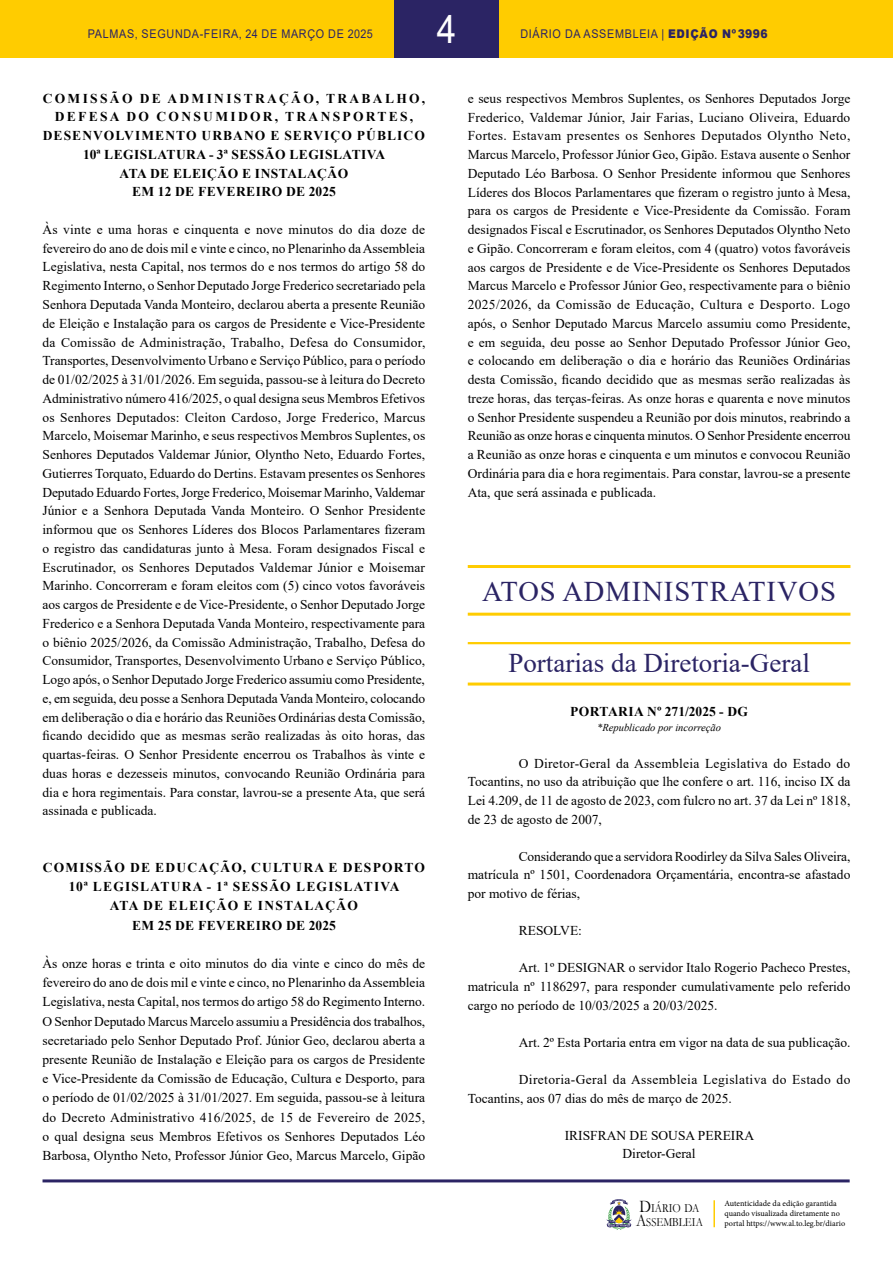
<style>
.page{position:relative;width:893px;height:1263px;background:#fff}
.page>*{position:absolute;margin:0;border:0;box-sizing:border-box;transform-origin:0 0}
.t1{font:39px "Arial";color:#fff;scale:.9 1}
.t2{font:28.5px "Times New Roman";letter-spacing:.035em;color:#2b2464}
.t3{font:27px "Times New Roman";color:#2b2464}
.t4{font:13.5px/18.8px "Times New Roman";color:#000;text-align:justify}
.t5{font:700 13.5px/18.8px "Times New Roman";letter-spacing:.08em;color:#000;text-align:center}
.t6{font:13.5px/18.6px "Times New Roman";letter-spacing:.025em;color:#000}
.t7{font:700 13.5px "Times New Roman";letter-spacing:.01em;color:#000}
.t8{font:12.45px/14px "Garamond";color:#000;scale:.85 1}
.t9{font:12px "Arial";letter-spacing:.065em;color:#2b2464;scale:.9 1}
.t10{font:italic 10.5px "Times New Roman";color:#000}
.t11{font:8.25px/9.9px "Minion Pro";color:#000}
.s1{font-weight:900}
.s2{font-size:17.85px}
</style>
<div class="page">
<div style="left:0;top:0;width:893px;height:58px;background:#fc0"></div>
<hr style="left:43px;top:1179px;width:807px;height:3px;background:#2b2464">
<svg style="left:606px;top:1199px;width:26px;height:31px"></svg>
<div style="left:394px;top:0;width:105px;height:58px;background:#2b2464"></div>
<hr style="left:713px;top:1200px;width:2px;height:27px;background:#fc0">
<hr style="left:468px;top:565px;width:382px;height:3px;background:#fc0">
<hr style="left:468px;top:613px;width:382px;height:3px;background:#fc0">
<hr style="left:468px;top:642px;width:382px;height:2px;background:#fc0">
<hr style="left:468px;top:682px;width:382px;height:3px;background:#fc0">
<h1 class="t1" style="left:437px;top:2px;width:23px">4</h1>
<p class="t9" style="left:88px;top:25px;width:318px">PALMAS, SEGUNDA-FEIRA, 24 DE MARÇO DE 2025</p>
<p class="t9" style="left:520px;top:25px;width:276px">DIÁRIO DA ASSEMBLEIA | <span class="s1">EDIÇÃO Nº3996</span></p>
<p class="t5" style="left:43px;top:88px;width:384px">COMISSÃO DE ADMINISTRAÇÃO, TRABALHO, DEFESA DO CONSUMIDOR, TRANSPORTES, DESENVOLVIMENTO URBANO E SERVIÇO PÚBLICO 10ª LEGISLATURA - 3ª SESSÃO LEGISLATIVA<br>ATA DE ELEIÇÃO E INSTALAÇÃO<br>EM 12 DE FEVEREIRO DE 2025</p>
<p class="t4" style="left:43px;top:220px;width:384px">Às vinte e uma horas e cinquenta e nove minutos do dia doze de fevereiro do ano de dois mil e vinte e cinco, no Plenarinho da Assembleia Legislativa, nesta Capital, nos termos do e nos termos do artigo 58 do Regimento Interno, o Senhor Deputado Jorge Frederico secretariado pela Senhora Deputada Vanda Monteiro, declarou aberta a presente Reunião de Eleição e Instalação para os cargos de Presidente e Vice-Presidente da Comissão de Administração, Trabalho, Defesa do Consumidor, Transportes, Desenvolvimento Urbano e Serviço Público, para o período de 01/02/2025 à 31/01/2026. Em seguida, passou-se à leitura do Decreto Administrativo número 416/2025, o qual designa seus Membros Efetivos os Senhores Deputados: Cleiton Cardoso, Jorge Frederico, Marcus Marcelo, Moisemar Marinho, e seus respectivos Membros Suplentes, os Senhores Deputados Valdemar Júnior, Olyntho Neto, Eduardo Fortes, Gutierres Torquato, Eduardo do Dertins. Estavam presentes os Senhores Deputado Eduardo Fortes, Jorge Frederico, Moisemar Marinho, Valdemar Júnior e a Senhora Deputada Vanda Monteiro. O Senhor Presidente informou que os Senhores Líderes dos Blocos Parlamentares fizeram o registro das candidaturas junto à Mesa. Foram designados Fiscal e Escrutinador, os Senhores Deputados Valdemar Júnior e Moisemar Marinho. Concorreram e foram eleitos com (5) cinco votos favoráveis aos cargos de Presidente e de Vice-Presidente, o Senhor Deputado Jorge Frederico e a Senhora Deputada Vanda Monteiro, respectivamente para o biênio 2025/2026, da Comissão Administração, Trabalho, Defesa do Consumidor, Transportes, Desenvolvimento Urbano e Serviço Público, Logo após, o Senhor Deputado Jorge Frederico assumiu como Presidente, e, em seguida, deu posse a Senhora Deputada Vanda Monteiro, colocando em deliberação o dia e horário das Reuniões Ordinárias desta Comissão, ficando decidido que as mesmas serão realizadas às oito horas, das quartas-feiras. O Senhor Presidente encerrou os Trabalhos às vinte e duas horas e dezesseis minutos, convocando Reunião Ordinária para dia e hora regimentais. Para constar, lavrou-se a presente Ata, que será assinada e publicada.</p>
<p class="t5" style="left:43px;top:857px;width:384px;line-height:19.2px">COMISSÃO DE EDUCAÇÃO, CULTURA E DESPORTO 10ª LEGISLATURA - 1ª SESSÃO LEGISLATIVA<br>ATA DE ELEIÇÃO E INSTALAÇÃO<br>EM 25 DE FEVEREIRO DE 2025</p>
<p class="t4" style="left:43px;top:953px;width:384px;line-height:19.2px">Às onze horas e trinta e oito minutos do dia vinte e cinco do mês de fevereiro do ano de dois mil e vinte e cinco, no Plenarinho da Assembleia Legislativa, nesta Capital, nos termos do artigo 58 do Regimento Interno.<br>O Senhor Deputado Marcus Marcelo assumiu a Presidência dos trabalhos, secretariado pelo Senhor Deputado Prof. Júnior Geo, declarou aberta a presente Reunião de Instalação e Eleição para os cargos de Presidente e Vice-Presidente da Comissão de Educação, Cultura e Desporto, para o período de 01/02/2025 à 31/01/2027. Em seguida, passou-se à leitura do Decreto Administrativo 416/2025, de 15 de Fevereiro de 2025, o qual designa seus Membros Efetivos os Senhores Deputados Léo Barbosa, Olyntho Neto, Professor Júnior Geo, Marcus Marcelo, Gipão</p>
<p class="t4" style="left:468px;top:89px;width:384px">e seus respectivos Membros Suplentes, os Senhores Deputados Jorge Frederico, Valdemar Júnior, Jair Farias, Luciano Oliveira, Eduardo Fortes. Estavam presentes os Senhores Deputados Olyntho Neto, Marcus Marcelo, Professor Júnior Geo, Gipão. Estava ausente o Senhor Deputado Léo Barbosa. O Senhor Presidente informou que Senhores Líderes dos Blocos Parlamentares que fizeram o registro junto à Mesa, para os cargos de Presidente e Vice-Presidente da Comissão. Foram designados Fiscal e Escrutinador, os Senhores Deputados Olyntho Neto e Gipão. Concorreram e foram eleitos, com 4 (quatro) votos favoráveis aos cargos de Presidente e de Vice-Presidente os Senhores Deputados Marcus Marcelo e Professor Júnior Geo, respectivamente para o biênio 2025/2026, da Comissão de Educação, Cultura e Desporto. Logo após, o Senhor Deputado Marcus Marcelo assumiu como Presidente, e em seguida, deu posse ao Senhor Deputado Professor Júnior Geo, e colocando em deliberação o dia e horário das Reuniões Ordinárias desta Comissão, ficando decidido que as mesmas serão realizadas às treze horas, das terças-feiras. As onze horas e quarenta e nove minutos o Senhor Presidente suspendeu a Reunião por dois minutos, reabrindo a Reunião as onze horas e cinquenta minutos. O Senhor Presidente encerrou a Reunião as onze horas e cinquenta e um minutos e convocou Reunião Ordinária para dia e hora regimentais. Para constar, lavrou-se a presente Ata, que será assinada e publicada.</p>
<h2 class="t2" style="left:482px;top:572px;width:355px">ATOS ADMINISTRATIVOS</h2>
<h3 class="t3" style="left:508px;top:644px;width:303px">Portarias da Diretoria-Geral</h3>
<p class="t7" style="left:570px;top:701px;width:179px">PORTARIA Nº 271/2025 - DG</p>
<p class="t10" style="left:597px;top:720px;width:125px">*Republicado por incorreção</p>
<p class="t4" style="left:468px;top:753px;width:384px;text-indent:51px">O Diretor-Geral da Assembleia Legislativa do Estado do Tocantins, no uso da atribuição que lhe confere o art. 116, inciso IX da Lei 4.209, de 11 de agosto de 2023, com fulcro no art. 37 da Lei nº 1818, de 23 de agosto de 2007,</p>
<p class="t4" style="left:468px;top:846px;width:384px;text-indent:51px">Considerando que a servidora Roodirley da Silva Sales Oliveira, matrícula nº 1501, Coordenadora Orçamentária, encontra-se afastado por motivo de férias,</p>
<p class="t4" style="left:519px;top:921px;width:65px">RESOLVE:</p>
<p class="t4" style="left:468px;top:958px;width:384px;text-indent:51px">Art. 1º DESIGNAR o servidor Italo Rogerio Pacheco Prestes, matricula nº 1186297, para responder cumulativamente pelo referido cargo no período de 10/03/2025 a 20/03/2025.</p>
<p class="t4" style="left:519px;top:1032px;width:333px">Art. 2º Esta Portaria entra em vigor na data de sua publicação.</p>
<p class="t6" style="left:468px;top:1070px;width:384px;text-indent:51px">Diretoria-Geral da Assembleia Legislativa do Estado do<br>Tocantins, aos 07 dias do mês de março de 2025.</p>
<p class="t4" style="left:565px;top:1125px;width:191px;text-align:center">IRISFRAN DE SOUSA PEREIRA<br>Diretor-Geral</p>
<p class="t8" style="left:636px;top:1201px;width:80px"><span class="s2">D</span>IÁRIO DA<br><span class="s2">A</span>SSEMBLEIA</p>
<p class="t11" style="left:724px;top:1199px;width:122px">Autenticidade da edição garantida quando visualizada diretamente no portal https://www.al.to.leg.br/diario</p>
</div>
